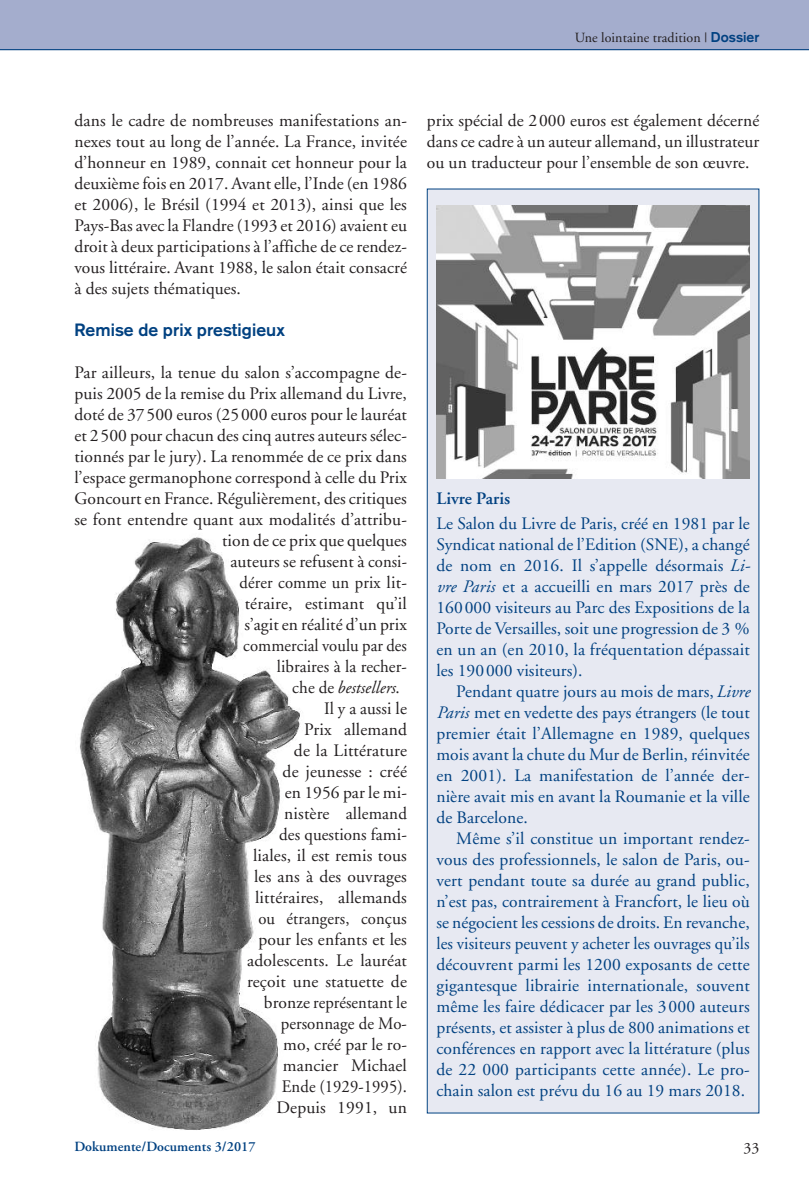
<style>
.page{position:relative;width:809px;height:1191px;background:#fff}
.page>*{position:absolute;margin:0;border:0;box-sizing:border-box;transform-origin:0 0}
.t1{font:17.5px/21px "Adobe Garamond";letter-spacing:.005em;color:#231f20;text-align:justify}
.t2{font:17.5px/21px "Adobe Garamond";letter-spacing:.005em;color:#014181;text-align:justify}
.t3{font:17.5px "Adobe Garamond";letter-spacing:.005em;color:#231f20;scale:.95 1}
.t4{font:700 17.5px "Akzidenz Grotesk";letter-spacing:.005em;color:#014181}
.t5{font:italic 17.5px "Adobe Garamond";letter-spacing:.005em;color:#231f20}
.t6{font:17.5px "Adobe Garamond";letter-spacing:.005em;color:#231f20;scale:.96 1}
.t7{font:600 17.5px "Adobe Garamond";letter-spacing:.005em;color:#014181}
.t8{font:15.75px "Adobe Garamond";color:#231f20}
.t9{font:14px "Adobe Garamond";letter-spacing:.005em;color:#231f20}
.t10{font:600 14px "Adobe Garamond";letter-spacing:.005em;color:#014181}
.s1{font-family:"Akzidenz Grotesk";font-weight:700;color:#014181}
.s2{font-style:normal}
.s3{font-style:italic}
</style>
<div class="page">
<div style="left:1px;top:0;width:808px;height:50px;background:#a4adcd"></div>
<hr style="left:0;top:49px;width:809px;height:1px;background:#014181">
<img style="left:79px;top:537px;width:222px;height:593px">
<div style="left:427px;top:189px;width:331px;height:923px;background:#e7e9f2"></div>
<img style="left:436px;top:206px;width:313px;height:273px">
<p class="t9" style="left:575px;top:32px;width:186px">Une lointaine tradition | <span class="s1">Dossier</span></p>
<p class="t1" style="left:74px;top:111px;width:334px">dans le cadre de nombreuses manifestations an&shy;nexes tout au long de l’année. La France, invitée d’honneur en 1989, connait cet honneur pour la deuxième fois en 2017. Avant elle, l’Inde (en 1986 et 2006), le Brésil (1994 et 2013), ainsi que les Pays-Bas avec la Flandre (1993 et 2016) avaient eu droit à deux participations à l’affiche de ce rendez&shy;vous littéraire. Avant 1988, le salon était consacré à des sujets thématiques.</p>
<p class="t4" style="left:74px;top:324px;width:212px">Remise de prix prestigieux</p>
<p class="t1" style="left:74px;top:363px;width:334px">Par ailleurs, la tenue du salon s’accompagne de-</p>
<p class="t1" style="left:74px;top:384px;width:334px">puis 2005 de la remise du Prix allemand du Livre,</p>
<p class="t1" style="left:74px;top:405px;width:334px">doté de 37500 euros (25000 euros pour le lauréat</p>
<p class="t1" style="left:74px;top:426px;width:334px">et 2500 pour chacun des cinq autres auteurs sélec-</p>
<p class="t1" style="left:74px;top:447px;width:334px">tionnés par le jury). La renommée de ce prix dans</p>
<p class="t1" style="left:74px;top:468px;width:334px">l’espace germanophone correspond à celle du Prix</p>
<p class="t1" style="left:74px;top:489px;width:334px">Goncourt en France. Régulièrement, des critiques</p>
<p class="t1" style="left:74px;top:510px;width:334px">se font entendre quant aux modalités d’attribu-</p>
<p class="t1" style="left:222px;top:531px;width:186px">tion de ce prix que quelques</p>
<p class="t1" style="left:230px;top:552px;width:178px">auteurs se refusent à consi-</p>
<p class="t3" style="left:239px;top:575px;width:178px">dérer comme un prix lit-</p>
<p class="t1" style="left:245px;top:594px;width:164px">téraire, estimant qu’il</p>
<p class="t1" style="left:245px;top:615px;width:164px">s’agit en réalité d’un prix</p>
<p class="t3" style="left:243px;top:638px;width:174px">commercial voulu par des</p>
<p class="t1" style="left:277px;top:657px;width:132px">libraires à la recher-</p>
<p class="t5" style="left:292px;top:680px;width:109px"><span class="s2">che de</span> bestsellers<span class="s2">.</span></p>
<p class="t1" style="left:324px;top:699px;width:84px">Il y a aussi le</p>
<p class="t1" style="left:304px;top:720px;width:104px">Prix allemand</p>
<p class="t1" style="left:294px;top:741px;width:114px">de la Littérature</p>
<p class="t1" style="left:282px;top:762px;width:126px">de jeunesse : créé</p>
<p class="t1" style="left:285px;top:783px;width:124px">en 1956 par le mi-</p>
<p class="t1" style="left:284px;top:804px;width:124px">nistère allemand</p>
<p class="t1" style="left:279px;top:825px;width:129px">des questions fami-</p>
<p class="t1" style="left:253px;top:846px;width:155px">liales, il est remis tous</p>
<p class="t1" style="left:254px;top:867px;width:154px">les ans à des ouvrages</p>
<p class="t1" style="left:255px;top:888px;width:153px">littéraires, allemands</p>
<p class="t3" style="left:258px;top:911px;width:158px">ou étrangers, conçus</p>
<p class="t1" style="left:258px;top:930px;width:150px">pour les enfants et les</p>
<p class="t1" style="left:247px;top:951px;width:161px">adolescents. Le lauréat</p>
<p class="t1" style="left:247px;top:972px;width:161px">reçoit une statuette de</p>
<p class="t1" style="left:264px;top:993px;width:144px">bronze représentant le</p>
<p class="t6" style="left:281px;top:1016px;width:133px">personnage de Mo-</p>
<p class="t1" style="left:283px;top:1035px;width:125px">mo, créé par le ro-</p>
<p class="t1" style="left:283px;top:1056px;width:125px">mancier Michael</p>
<p class="t3" style="left:282px;top:1079px;width:133px">Ende (1929-1995).</p>
<p class="t1" style="left:276px;top:1098px;width:132px">Depuis 1991, un</p>
<p class="t1" style="left:427px;top:111px;width:334px">prix spécial de 2000 euros est également décerné dans ce cadre à un auteur allemand, un illustrateur ou un traducteur pour l’ensemble de son œuvre.</p>
<p class="t7" style="left:436px;top:491px;width:75px">Livre Paris</p>
<p class="t2" style="left:436px;top:514px;width:315px">Le Salon du Livre de Paris, créé en 1981 par le Syndicat national de l’Edition (SNE), a changé de nom en 2016. Il s’appelle désormais <span class="s3">Li&shy;vre Paris</span> et a accueilli en mars 2017 près de 160000 visiteurs au Parc des Expositions de la Porte de Versailles, soit une progression de 3 % en un an (en 2010, la fréquentation dépassait les 190000 visiteurs).</p>
<p class="t2" style="left:436px;top:682px;width:315px;text-indent:20px">Pendant quatre jours au mois de mars,<span class="s3">Livre Paris</span> met en vedette des pays étrangers (le tout premier était l’Allemagne en 1989, quelques mois avant la chute du Mur de Berlin, réinvitée en 2001). La manifestation de l’année der&shy;nière avait mis en avant la Roumanie et la ville de Barcelone.</p>
<p class="t2" style="left:436px;top:829px;width:315px;text-indent:20px">Même s’il constitue un important rendez&shy;vous des professionnels, le salon de Paris, ou&shy;vert pendant toute sa durée au grand public, n’est pas, contrairement à Francfort, le lieu où se négocient les cessions de droits. En revanche, les visiteurs peuvent y acheter les ouvrages qu’ils découvrent parmi les 1200 exposants de cette gigantesque librairie internationale, souvent même les faire dédicacer par les 3000 auteurs présents, et assister à plus de 800 animations et conférences en rapport avec la littérature (plus de 22 000 participants cette année). Le pro&shy;chain salon est prévu du 16 au 19 mars 2018.</p>
<p class="t10" style="left:74px;top:1141px;width:183px">Dokumente/Documents 3/2017</p>
<p class="t8" style="left:743px;top:1141px;width:17px">33</p>
</div>
